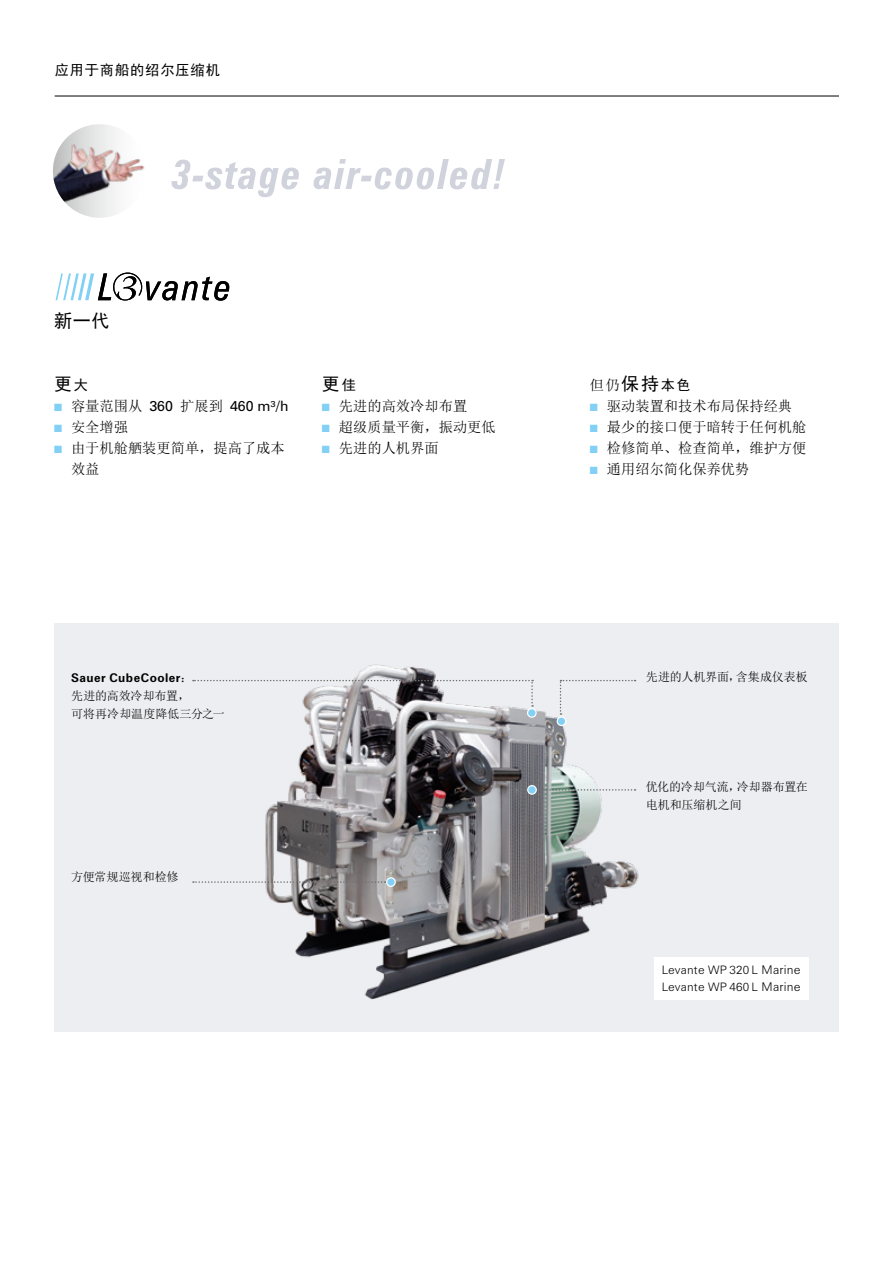
<style>
.page{position:relative;width:893px;height:1263px;background:#fff}
.page>*{position:absolute;margin:0;border:0;box-sizing:border-box;transform-origin:0 0}
.fließ{font:18px "Sim Hei";color:#000}
.überschrift_grau{font:18px "Sim Hei";color:#000}
.fließ-2{font:14.25px/21px "Sim Sun";color:#000}
.t1{font:14.25px "Zurich BT";color:#000}
.t2{font:14.25px "Sim Hei";letter-spacing:.06em;color:#000}
.Kompressorbeschreibu{font:12px/18px "Sim Sun";letter-spacing:-.01em;color:#000}
.fließ_negativ{font:300 11.7px/16.5px "Zurich BT";letter-spacing:.02em;color:#000}
.s1{font-size:14.25px}
.s2{color:#82d0f5}
.s3{font-family:"Sim Sun"}
.s4{font-family:"Sim Hei";font-size:18px}
.s5{font-family:"Sim Hei"}
.s6{font-family:"Zurich BT";font-weight:700}
.s7{font-size:12px}
</style>
<div class="page">
<hr style="left:55px;top:96px;width:784px;height:1px;background:#000">
<div style="left:54px;top:623px;width:785px;height:408px;background:#edeef2"></div>
<img style="left:242px;top:664px;width:418px;height:336px">
<svg style="left:56px;top:273px;width:173px;height:28px"></svg>
<svg style="left:539px;top:789px;width:96px;height:2px"></svg>
<svg style="left:193px;top:881px;width:193px;height:2px"></svg>
<svg style="left:193px;top:680px;width:340px;height:27px"></svg>
<svg style="left:560px;top:680px;width:75px;height:35px"></svg>
<div style="left:387px;top:878px;width:8px;height:8px;background:#82d0f5;border-radius:50%"></div>
<div style="left:386px;top:877px;width:10px;height:10px;border:1px solid #fff;border-radius:50%"></div>
<div style="left:528px;top:786px;width:8px;height:8px;background:#82d0f5;border-radius:50%"></div>
<div style="left:527px;top:785px;width:10px;height:10px;border:1px solid #fff;border-radius:50%"></div>
<div style="left:528px;top:709px;width:8px;height:8px;background:#82d0f5;border-radius:50%"></div>
<div style="left:527px;top:708px;width:10px;height:10px;border:1px solid #fff;border-radius:50%"></div>
<div style="left:557px;top:717px;width:9px;height:8px;background:#82d0f5;border-radius:50%"></div>
<div style="left:557px;top:716px;width:9px;height:10px;border:1px solid #fff;border-radius:50%"></div>
<svg style="left:172px;top:159px;width:333px;height:38px"></svg>
<svg style="left:51px;top:122px;width:98px;height:98px"></svg>
<div style="left:49px;top:120px;width:102px;height:102px;border:4px solid #fff;border-radius:50%"></div>
<img style="left:53px;top:140px;width:93px;height:70px">
<div style="left:654px;top:957px;width:155px;height:42px;background:#fff"></div>
<p class="t2" style="left:55px;top:63px;width:167px">应用于商船的绍尔压缩机</p>
<p class="überschrift_grau" style="left:54px;top:312px;width:57px">新一代</p>
<p class="fließ" style="left:54px;top:375px;width:36px">更<span class="s1">大</span></p>
<p class="t1" style="left:54px;top:397px;width:236px"><span class="s2">■</span> <span class="s3">容量范围从</span> 360 <span class="s3">扩展到</span> 460 m³/h</p>
<p class="fließ-2" style="left:54px;top:416px;width:76px"><span class="s2">■</span> 安全增强</p>
<p class="fließ-2" style="left:71px;top:437px;width:215px;text-indent:-17px"><span class="s2">■</span> 由于机舱舾装更简单，提高了成本效益</p>
<p class="fließ" style="left:322px;top:375px;width:36px">更<span class="s1">佳</span></p>
<p class="fließ-2" style="left:322px;top:395px;width:147px"><span class="s2">■</span> 先进的高效冷却布置</p>
<p class="fließ-2" style="left:322px;top:416px;width:175px"><span class="s2">■</span> 超级质量平衡，振动更低</p>
<p class="fließ-2" style="left:322px;top:437px;width:118px"><span class="s2">■</span> 先进的人机界面</p>
<p class="fließ-2" style="left:590px;top:374px;width:102px">但仍<span class="s4">保持</span><span class="s5">本色</span></p>
<p class="fließ-2" style="left:590px;top:395px;width:204px"><span class="s2">■</span> 驱动装置和技术布局保持经典</p>
<p class="fließ-2" style="left:590px;top:416px;width:218px"><span class="s2">■</span> 最少的接口便于暗转于任何机舱</p>
<p class="fließ-2" style="left:590px;top:437px;width:218px"><span class="s2">■</span> 检修简单、检查简单，维护方便</p>
<p class="fließ-2" style="left:590px;top:458px;width:161px"><span class="s2">■</span> 通用绍尔简化保养优势</p>
<p class="Kompressorbeschreibu" style="left:71px;top:668px;width:155px"><span class="s6">Sauer CubeCooler</span>：<br>先进的高效冷却布置，<br>可将再冷却温度降低三分之一</p>
<p class="Kompressorbeschreibu" style="left:646px;top:667px;width:163px">先进的人机界面，含集成仪表板</p>
<p class="Kompressorbeschreibu" style="left:71px;top:868px;width:109px">方便常规巡视和检修</p>
<p class="Kompressorbeschreibu" style="left:646px;top:777px;width:164px">优化的冷却气流，冷却器布置在电机和压缩机之间</p>
<p class="fließ_negativ" style="left:662px;top:962px;width:140px">Levante WP 320 L <span class="s7">Marine<br></span>Levante WP 460 L <span class="s7">Marine</span></p>
</div>
